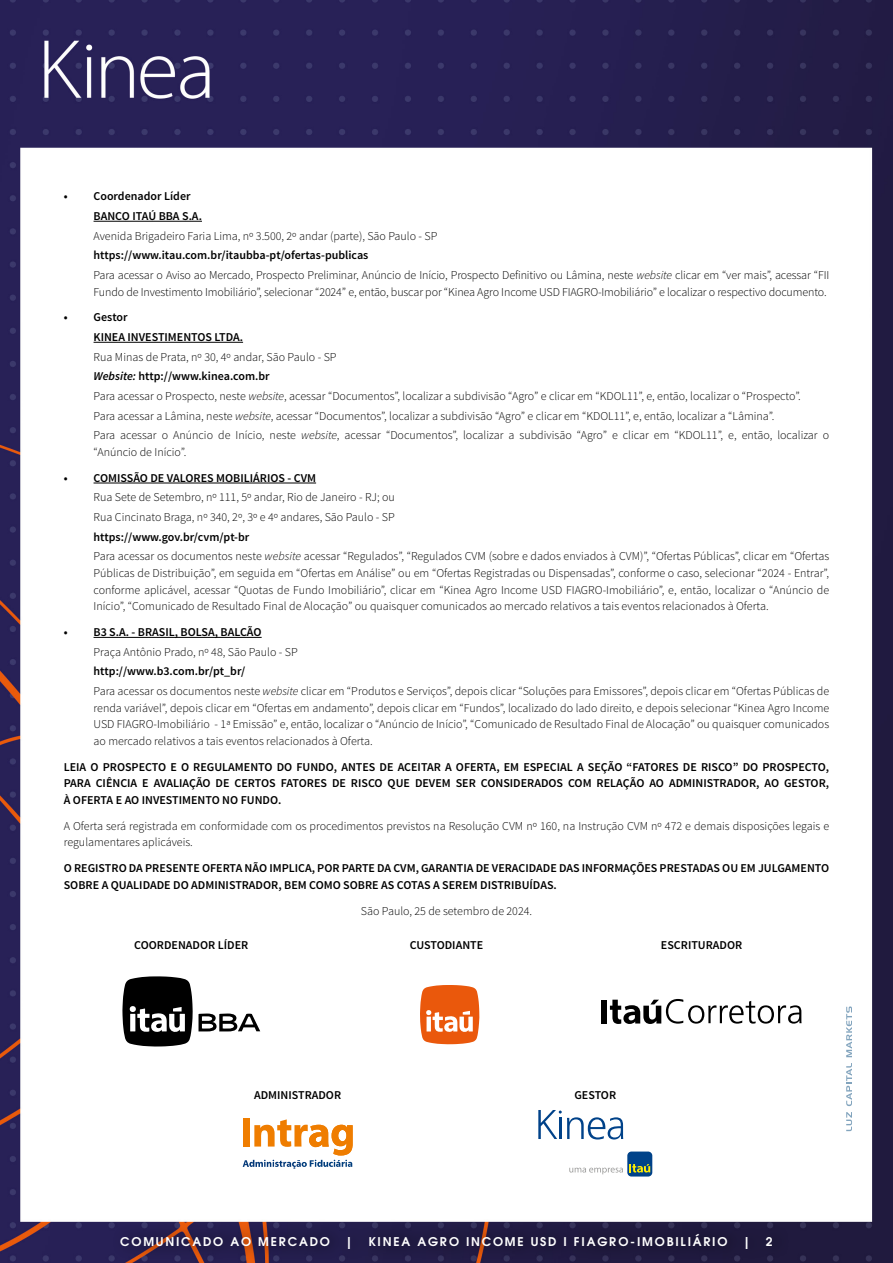
<style>
.page{position:relative;width:893px;height:1263px;background:#fff}
.page>*{position:absolute;margin:0;border:0;box-sizing:border-box;transform-origin:0 0}
.t1{font:300 12px/19.6px "Source Sans Pro";color:#000}
.t2{font:600 12px/16.6px "Source Sans Pro";color:#000}
.t3{font:600 12px "ITC Avant Garde Pro";letter-spacing:.15em;color:#fff}
.s1{font-weight:600}
.s2{font-style:italic}
.s3{font-weight:600;font-style:italic}
</style>
<div class="page">
<img style="left:0;top:0;width:893px;height:1263px">
<div style="left:111px;top:1221px;width:679px;height:41px;background:#000;opacity:.75"></div>
<hr style="left:94px;top:221px;width:108px;height:1px;background:#000">
<hr style="left:94px;top:342px;width:149px;height:1px;background:#000">
<hr style="left:94px;top:483px;width:222px;height:1px;background:#000">
<hr style="left:94px;top:637px;width:168px;height:1px;background:#000">
<svg style="left:122px;top:976px;width:71px;height:70px"></svg>
<svg style="left:199px;top:1013px;width:61px;height:18px"></svg>
<svg style="left:420px;top:985px;width:59px;height:59px"></svg>
<div style="left:602px;top:1000px;width:5px;height:23px;background:#000"></div>
<svg style="left:610px;top:999px;width:191px;height:25px"></svg>
<div style="left:243px;top:1118px;width:7px;height:28px;background:#ef7d00"></div>
<svg style="left:243px;top:1119px;width:110px;height:50px"></svg>
<svg style="left:538px;top:1110px;width:85px;height:29px"></svg>
<div style="left:627px;top:1151px;width:25px;height:25px;background:#004289;border-radius:4px"></div>
<svg style="left:629px;top:1164px;width:21px;height:8px"></svg>
<svg style="left:569px;top:1168px;width:54px;height:6px"></svg>
<svg style="left:846px;top:1112px;width:6px;height:19px"></svg>
<svg style="left:846px;top:1063px;width:6px;height:43px"></svg>
<svg style="left:846px;top:1006px;width:6px;height:51px"></svg>
<p class="t2" style="left:94px;top:187px;width:110px;line-height:19.6px;text-indent:-30px">• Coordenador Líder<br>BANCO ITAÚ BBA S.A.</p>
<p class="t1" style="left:94px;top:226px;width:345px">Avenida Brigadeiro Faria Lima, nº 3.500, 2º andar (parte), São Paulo - SP</p>
<p class="t1" style="left:94px;top:246px;width:737px"><span class="s1">https://www.itau.com.br/itaubba-pt/ofertas-publicas<br></span>Para acessar o Aviso ao Mercado, Prospecto Preliminar, Anúncio de Início, Prospecto Definitivo ou Lâmina, neste <span class="s2">website</span> clicar em “ver mais”, acessar “FII</p>
<p class="t1" style="left:94px;top:282px;width:735px">Fundo de Investimento Imobiliário”, selecionar “2024” e, então, buscar por “Kinea Agro Income USD FIAGRO-Imobiliário” e localizar o respectivo documento.</p>
<p class="t2" style="left:94px;top:308px;width:151px;line-height:19.6px;text-indent:-30px">• Gestor<br>KINEA INVESTIMENTOS LTDA.</p>
<p class="t1" style="left:94px;top:347px;width:737px">Rua Minas de Prata, nº 30, 4º andar, São Paulo - SP<br><span class="s3">Website:</span> <span class="s1">http://www.kinea.com.br<br></span>Para acessar o Prospecto, neste <span class="s2">website</span>, acessar “Documentos”, localizar a subdivisão “Agro” e clicar em “KDOL11”, e, então, localizar o “Prospecto”.<br>Para acessar a Lâmina, neste <span class="s2">website</span>, acessar “Documentos”, localizar a subdivisão “Agro” e clicar em “KDOL11”, e, então, localizar a “Lâmina”.<br>Para acessar o Anúncio de Início, neste <span class="s2">website</span>, acessar “Documentos”, localizar a subdivisão “Agro” e clicar em “KDOL11”, e, então, localizar o</p>
<p class="t1" style="left:94px;top:442px;width:94px">“Anúncio de Início”.</p>
<p class="t2" style="left:64px;top:470px;width:254px">• COMISSÃO DE VALORES MOBILIÁRIOS - CVM</p>
<p class="t1" style="left:94px;top:488px;width:303px">Rua Sete de Setembro, nº 111, 5º andar, Rio de Janeiro - RJ; ou<br>Rua Cincinato Braga, nº 340, 2º, 3º e 4º andares, São Paulo - SP</p>
<p class="t1" style="left:94px;top:527px;width:737px"><span class="s1">https://www.gov.br/cvm/pt-br<br></span>Para acessar os documentos neste <span class="s2">website</span> acessar “Regulados”, “Regulados CVM (sobre e dados enviados à CVM)”, “Ofertas Públicas”, clicar em “Ofertas</p>
<p class="t1" style="left:94px;top:565px;width:737px;line-height:16.6px;text-align:justify">Públicas de Distribuição”, em seguida em “Ofertas em Análise” ou em “Ofertas Registradas ou Dispensadas”, conforme o caso, selecionar “2024 - Entrar”, conforme aplicável, acessar “Quotas de Fundo Imobiliário”, clicar em “Kinea Agro Income USD FIAGRO-Imobiliário”, e, então, localizar o “Anúncio de Início”, “Comunicado de Resultado Final de Alocação” ou quaisquer comunicados ao mercado relativos a tais eventos relacionados à Oferta.</p>
<p class="t2" style="left:64px;top:624px;width:199px">• B3 S.A. - BRASIL, BOLSA, BALCÃO</p>
<p class="t1" style="left:94px;top:642px;width:206px">Praça Antônio Prado, nº 48, São Paulo - SP</p>
<p class="t1" style="left:94px;top:662px;width:737px"><span class="s1">http://www.b3.com.br/pt_br/<br></span>Para acessar os documentos neste <span class="s2">website</span> clicar em “Produtos e Serviços”, depois clicar “Soluções para Emissores”, depois clicar em “Ofertas Públicas de</p>
<p class="t1" style="left:94px;top:699px;width:737px;line-height:16.6px;text-align:justify">renda variável”, depois clicar em “Ofertas em andamento”, depois clicar em “Fundos”, localizado do lado direito, e depois selecionar “Kinea Agro Income USD FIAGRO-Imobiliário - 1ª Emissão” e, então, localizar o “Anúncio de Início”, “Comunicado de Resultado Final de Alocação” ou quaisquer comunicados ao mercado relativos a tais eventos relacionados à Oferta.</p>
<p class="t2" style="left:64px;top:759px;width:767px;text-align:justify">LEIA O PROSPECTO E O REGULAMENTO DO FUNDO, ANTES DE ACEITAR A OFERTA, EM ESPECIAL A SEÇÃO “FATORES DE RISCO” DO PROSPECTO, PARA CIÊNCIA E AVALIAÇÃO DE CERTOS FATORES DE RISCO QUE DEVEM SER CONSIDERADOS COM RELAÇÃO AO ADMINISTRADOR, AO GESTOR, À OFERTA E AO INVESTIMENTO NO FUNDO.</p>
<p class="t1" style="left:64px;top:817px;width:767px;line-height:16.6px">A Oferta será registrada em conformidade com os procedimentos previstos na Resolução CVM nº 160, na Instrução CVM nº 472 e demais disposições legais e regulamentares aplicáveis.</p>
<p class="t2" style="left:64px;top:860px;width:767px">O REGISTRO DA PRESENTE OFERTA NÃO IMPLICA, POR PARTE DA CVM, GARANTIA DE VERACIDADE DAS INFORMAÇÕES PRESTADAS OU EM JULGAMENTO<br>SOBRE A QUALIDADE DO ADMINISTRADOR, BEM COMO SOBRE AS COTAS A SEREM DISTRIBUÍDAS.</p>
<p class="t1" style="left:361px;top:901px;width:173px">São Paulo, 25 de setembro de 2024.</p>
<p class="t2" style="left:134px;top:937px;width:116px">COORDENADOR LÍDER</p>
<p class="t2" style="left:410px;top:937px;width:75px">CUSTODIANTE</p>
<p class="t2" style="left:661px;top:937px;width:83px">ESCRITURADOR</p>
<p class="t2" style="left:254px;top:1087px;width:89px">ADMINISTRADOR</p>
<p class="t2" style="left:574px;top:1087px;width:43px">GESTOR</p>
<p class="t3" style="left:120px;top:1234px;width:211px">COMUNICADO AO MERCADO</p>
<p class="t3" style="left:346px;top:1234px;width:9px">|</p>
<p class="t3" style="left:368px;top:1234px;width:361px">KINEA AGRO INCOME USD I FIAGRO-IMOBILIÁRIO</p>
<p class="t3" style="left:743px;top:1234px;width:9px">|</p>
<p class="t3" style="left:766px;top:1234px;width:8px">2</p>
</div>
